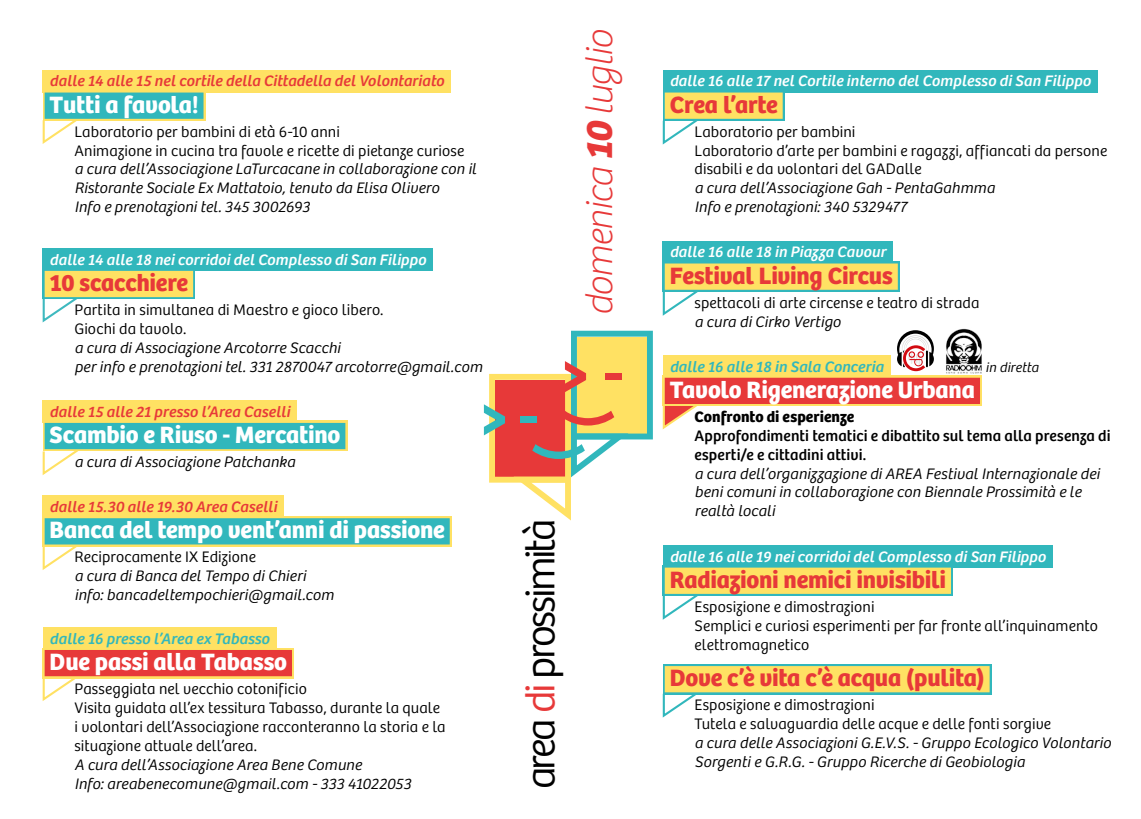
<style>
.page{position:relative;width:1141px;height:819px;background:#fff}
.page>*{position:absolute;margin:0;border:0;box-sizing:border-box;transform-origin:0 0}
.t1{font:300 42px "Bree";letter-spacing:-.06em;color:#000}
.t2{font:italic 100 38.5px "Bree";letter-spacing:-.03em;color:#e73939}
.t3{font:700 24.5px "Bree";letter-spacing:-.005em;color:#fff}
.t4{font:700 24.5px "Bree";letter-spacing:-.01em;color:#e73939}
.t5{font:italic 300 15.75px/18.9px "Bree";letter-spacing:.005em;color:#000}
.t6{font:300 15.75px/18.9px "Bree";letter-spacing:.005em;color:#000}
.t7{font:italic 15.75px "Bree";letter-spacing:.005em;color:#fff}
.t8{font:italic 15.75px "Bree";letter-spacing:.005em;color:#e73939}
.t9{font:15.75px/18.9px "Bree";letter-spacing:.005em;color:#000}
.t10{font:italic 15.75px "Bree";letter-spacing:.005em;color:#31b7bc}
.t11{font:700 15.75px "Bree";letter-spacing:.005em;color:#000}
.t12{font:italic 300 14px "Bree";letter-spacing:.01em;color:#000}
.s1{font-weight:700}
.s2{color:#e73939}
</style>
<div class="page">
<svg style="left:662px;top:591px;width:36px;height:29px"></svg>
<svg style="left:662px;top:693px;width:39px;height:25px"></svg>
<svg style="left:662px;top:288px;width:36px;height:28px"></svg>
<svg style="left:662px;top:120px;width:36px;height:25px"></svg>
<svg style="left:42px;top:120px;width:35px;height:24px"></svg>
<svg style="left:42px;top:294px;width:35px;height:29px"></svg>
<svg style="left:42px;top:451px;width:36px;height:24px"></svg>
<svg style="left:42px;top:542px;width:39px;height:28px"></svg>
<svg style="left:662px;top:401px;width:35px;height:29px"></svg>
<svg style="left:42px;top:673px;width:39px;height:28px"></svg>
<div style="left:43px;top:70px;width:408px;height:22px;background:#ffe163"></div>
<div style="left:43px;top:90px;width:163px;height:31px;background:#ffe163"></div>
<div style="left:45px;top:92px;width:159px;height:27px;background:#31b7bc"></div>
<div style="left:43px;top:248px;width:390px;height:23px;background:#31b7bc"></div>
<div style="left:43px;top:268px;width:152px;height:31px;background:linear-gradient(to right,#4dbcaf,#4dbcaf)"></div>
<div style="left:45px;top:271px;width:148px;height:26px;background:#ffe163"></div>
<div style="left:43px;top:400px;width:254px;height:23px;background:#ffe163"></div>
<svg style="left:43px;top:420px;width:304px;height:31px;fill:#ffe163"></svg>
<div style="left:45px;top:423px;width:300px;height:26px;background:#31b7bc"></div>
<div style="left:43px;top:496px;width:241px;height:22px;background:#ffe163"></div>
<div style="left:43px;top:516px;width:409px;height:30px;background:linear-gradient(to right,#97cb8f,#98cb8f)"></div>
<div style="left:45px;top:518px;width:405px;height:26px;background:#31b7bc"></div>
<div style="left:43px;top:627px;width:234px;height:22px;background:#ffe163"></div>
<div style="left:43px;top:647px;width:251px;height:31px;background:linear-gradient(to right,#fedd62,#fedd62)"></div>
<div style="left:45px;top:650px;width:247px;height:26px;background:#e73939"></div>
<svg style="left:484px;top:331px;width:169px;height:189px"></svg>
<div style="left:605px;top:373px;width:17px;height:7px;background:#e73939"></div>
<div style="left:663px;top:70px;width:435px;height:22px;background:#31b7bc"></div>
<div style="left:663px;top:90px;width:122px;height:31px;background:#31b7bc"></div>
<div style="left:665px;top:92px;width:118px;height:27px;background:#ffe163"></div>
<div style="left:663px;top:241px;width:230px;height:22px;background:#31b7bc"></div>
<div style="left:663px;top:261px;width:237px;height:31px;background:#31b7bc"></div>
<div style="left:665px;top:263px;width:233px;height:27px;background:#ffe163"></div>
<div style="left:663px;top:355px;width:227px;height:22px;background:#ffe163"></div>
<div style="left:663px;top:375px;width:319px;height:31px;background:linear-gradient(to right,#f8b457,#f8b457)"></div>
<div style="left:665px;top:378px;width:315px;height:26px;background:#e73939"></div>
<div style="left:663px;top:545px;width:390px;height:22px;background:#31b7bc"></div>
<div style="left:663px;top:565px;width:290px;height:31px;background:#31b7bc"></div>
<div style="left:665px;top:567px;width:286px;height:27px;background:#ffe163"></div>
<div style="left:663px;top:663px;width:329px;height:31px;background:linear-gradient(to right,#31b7bc,#31b7bc)"></div>
<div style="left:665px;top:666px;width:325px;height:26px;background:#ffe163"></div>
<img style="left:946px;top:328px;width:36px;height:46px">
<svg style="left:897px;top:330px;width:37px;height:42px"></svg>
<p class="t8" style="left:50px;top:72px;width:396px">dalle 14 alle 15 nel cortile della Cittadella del Volontariato</p>
<h3 class="t3" style="left:50px;top:90px;width:150px">Tutti a favola!</h3>
<p class="t6" style="left:74px;top:122px;width:391px">Laboratorio per bambini di età 6-10 anni<br>Animazione in cucina tra favole e ricette di pietanze curiose</p>
<p class="t5" style="left:74px;top:160px;width:403px">a cura dell’Associazione LaTurcacane in collaborazione con il<br>Ristorante Sociale Ex Mattatoio, tenuto da Elisa Olivero<br>Info e prenotazioni tel. 345 3002693</p>
<p class="t7" style="left:50px;top:250px;width:378px">dalle 14 alle 18 nei corridoi del Complesso di San Filippo</p>
<h3 class="t4" style="left:50px;top:268px;width:140px">10 scacchiere</h3>
<p class="t6" style="left:74px;top:300px;width:311px">Partita in simultanea di Maestro e gioco libero.<br>Giochi da tavolo.</p>
<p class="t5" style="left:74px;top:338px;width:410px">a cura di Associazione Arcotorre Scacchi<br>per info e prenotazioni tel. 331 2870047 arcotorre@gmail.com</p>
<p class="t8" style="left:50px;top:402px;width:242px">dalle 15 alle 21 presso l’Area Caselli</p>
<h3 class="t3" style="left:50px;top:420px;width:292px">Scambio e Riuso - Mercatino</h3>
<p class="t5" style="left:74px;top:452px;width:222px">a cura di Associazione Patchanka</p>
<p class="t8" style="left:50px;top:498px;width:229px">dalle 15.30 alle 19.30 Area Caselli</p>
<h3 class="t3" style="left:50px;top:515px;width:397px">Banca del tempo vent’anni di passione</h3>
<p class="t6" style="left:74px;top:548px;width:183px">Reciprocamente IX Edizione</p>
<p class="t5" style="left:74px;top:567px;width:261px">a cura di Banca del Tempo di Chieri info: bancadeltempochieri@gmail.com</p>
<p class="t10" style="left:50px;top:629px;width:221px">dalle 16 presso l’Area ex Tabasso</p>
<h3 class="t3" style="left:50px;top:647px;width:239px">Due passi alla Tabasso</h3>
<p class="t6" style="left:74px;top:679px;width:373px">Passeggiata nel vecchio cotonificio<br>Visita guidata all’ex tessitura Tabasso, durante la quale i volontari dell’Associazione racconteranno la storia e la situazione attuale dell’area.</p>
<p class="t5" style="left:74px;top:755px;width:338px">A cura dell’Associazione Area Bene Comune<br>Info: areabenecomune@gmail.com - 333 41022053</p>
<h2 class="t2" style="left:578px;top:316px;width:288px;rotate:-90deg">domenica <span class="s1">10</span> luglio</h2>
<h1 class="t1" style="left:516px;top:789px;width:272px;rotate:-90deg">area <span class="s2">di</span> prossimità</h1>
<p class="t7" style="left:670px;top:72px;width:423px">dalle 16 alle 17 nel Cortile interno del Complesso di San Filippo</p>
<h3 class="t4" style="left:670px;top:90px;width:110px">Crea l’arte</h3>
<p class="t6" style="left:694px;top:122px;width:414px">Laboratorio per bambini<br>Laboratorio d’arte per bambini e ragazzi, affiancati da persone disabili e da volontari del GADalle</p>
<p class="t5" style="left:694px;top:179px;width:302px">a cura dell’Associazione Gah - PentaGahmma<br>Info e prenotazioni: 340 5329477</p>
<p class="t7" style="left:670px;top:243px;width:218px">dalle 16 alle 18 in Piazza Cavour</p>
<h3 class="t4" style="left:670px;top:261px;width:225px">Festival Living Circus</h3>
<p class="t6" style="left:694px;top:293px;width:287px">spettacoli di arte circense e teatro di strada</p>
<p class="t5" style="left:694px;top:312px;width:148px">a cura di Cirko Vertigo</p>
<p class="t10" style="left:670px;top:357px;width:215px">dalle 16 alle 18 in Sala Conceria</p>
<h3 class="t3" style="left:670px;top:375px;width:307px">Tavolo Rigenerazione Urbana</h3>
<p class="t11" style="left:694px;top:407px;width:161px">Confronto di esperienze</p>
<p class="t9" style="left:694px;top:426px;width:418px">Approfondimenti tematici e dibattito sul tema alla presenza di esperti/e e cittadini attivi.</p>
<p class="t5" style="left:694px;top:464px;width:407px">a cura dell’organizzazione di AREA Festival Internazionale dei beni comuni in collaborazione con Biennale Prossimità e le realtà locali</p>
<p class="t7" style="left:670px;top:547px;width:378px">dalle 16 alle 19 nei corridoi del Complesso di San Filippo</p>
<h3 class="t4" style="left:670px;top:564px;width:278px">Radiazioni nemici invisibili</h3>
<p class="t6" style="left:694px;top:597px;width:405px">Esposizione e dimostrazioni<br>Semplici e curiosi esperimenti per far fronte all’inquinamento elettromagnetico</p>
<h3 class="t4" style="left:670px;top:663px;width:316px">Dove c’è vita c’è acqua (pulita)</h3>
<p class="t6" style="left:694px;top:695px;width:358px">Esposizione e dimostrazioni<br>Tutela e salvaguardia delle acque e delle fonti sorgive</p>
<p class="t5" style="left:694px;top:733px;width:418px">a cura delle Associazioni G.E.V.S. - Gruppo Ecologico Volontario<br>Sorgenti e G.R.G. - Gruppo Ricerche di Geobiologia</p>
<p class="t12" style="left:985px;top:359px;width:55px">in diretta</p>
</div>
